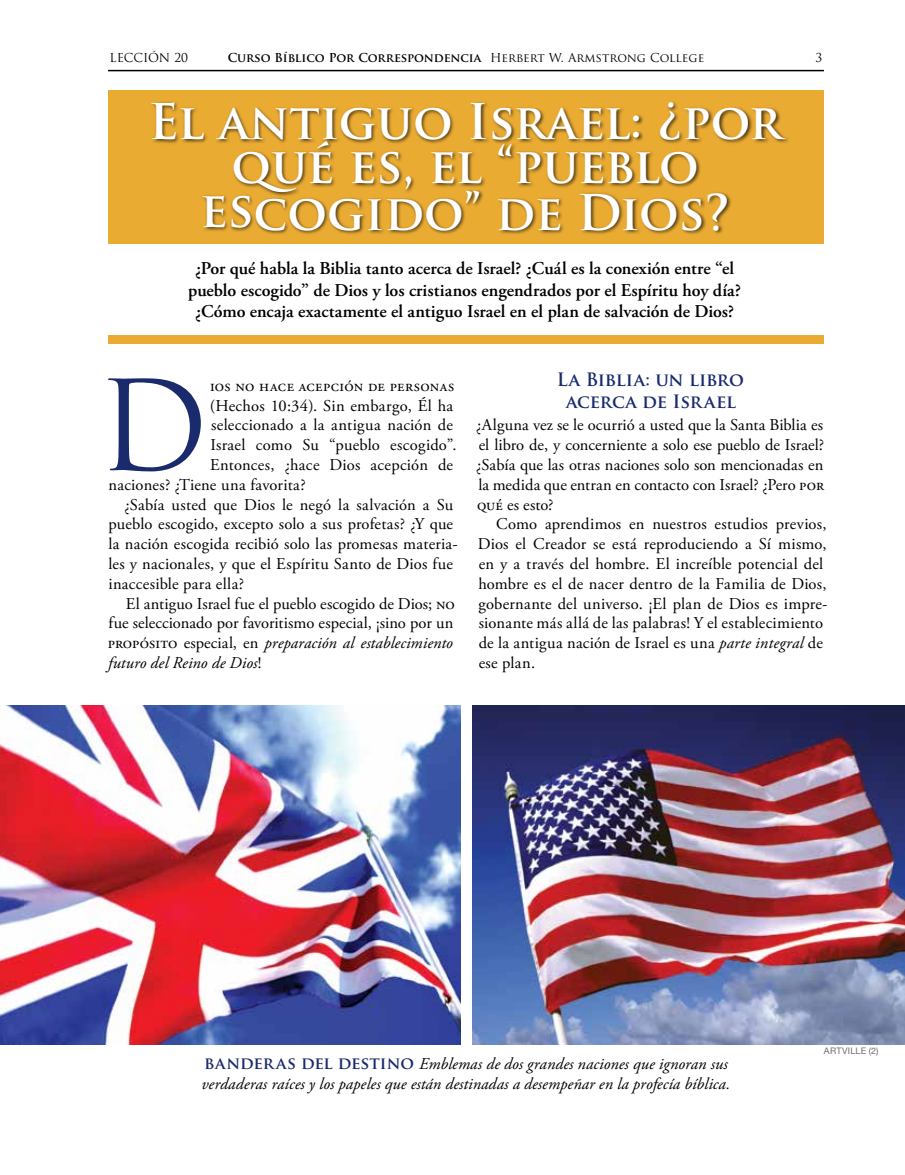
<style>
.page{position:relative;width:905px;height:1175px;background:#fff}
.page>*{position:absolute;margin:0;border:0;box-sizing:border-box;transform-origin:0 0}
.t1{font:121.65px "Trajan Pro";color:#192b6c}
.t2{font:700 48px/45.3px "Trajan Pro";color:#fff;text-align:center}
.t3{font:600 18px/21.6px "Adobe Garamond Pro";letter-spacing:.005em;color:#000;text-align:center}
.t4{font:700 18px/21.6px "Trajan Pro";letter-spacing:-.015em;color:#192b6c;text-align:center}
.t5{font:16.5px/19.8px "Adobe Garamond Pro";letter-spacing:.005em;color:#000;text-align:justify}
.t6{font:italic 16.5px/19.8px "Adobe Garamond Pro";letter-spacing:.005em;color:#000}
.t7{font:700 12px "Trajan Pro";color:#000}
.t8{font:12px "Trajan Pro";color:#000}
.t9{font:9px "Helvetica Neue";letter-spacing:.025em;color:#6d6e71}
.s1{font-weight:400}
.s2{font-style:normal}
.s3{font-style:italic}
.s4{font-family:"Trajan Pro";font-weight:700;font-style:normal;color:#192b6c}
</style>
<div class="page">
<img style="left:0;top:706px;width:460px;height:338px">
<img style="left:472px;top:706px;width:432px;height:338px">
<hr style="left:108px;top:70px;width:716px;height:1px;background:#000">
<div style="left:108px;top:90px;width:716px;height:154px;background:#eaab33"></div>
<div style="left:150px;top:101px;width:640px;height:134px;background:#000;opacity:.68"></div>
<div style="left:108px;top:335px;width:716px;height:8px;background:#eaab33"></div>
<p class="t8" style="left:110px;top:50px;width:80px">LECCIÓN 20</p>
<p class="t7" style="left:228px;top:50px;width:478px">Curso Bíblico Por Correspondencia <span class="s1">Herbert W. Armstrong College</span></p>
<p class="t8" style="left:815px;top:50px;width:8px">3</p>
<h2 class="t2" style="left:148px;top:100px;width:635px">El antiguo Israel: ¿por qué es, el “pueblo escogido” de Dios?</h2>
<p class="t3" style="left:188px;top:258px;width:554px">¿Por qué habla la Biblia tanto acerca de Israel? ¿Cuál es la conexión entre “el pueblo escogido” de Dios y los cristianos engendrados por el Espíritu hoy día? ¿Cómo encaja exactamente el antiguo Israel en el plan de salvación de Dios?</p>
<h1 class="t1" style="left:97px;top:348px;width:113px">D</h1>
<p class="t5" style="left:210px;top:376px;width:245px">ios no hace acepción de personas</p>
<p class="t5" style="left:210px;top:396px;width:245px">(Hechos 10:34). Sin embargo, Él ha</p>
<p class="t5" style="left:211px;top:416px;width:243px">seleccionado a la antigua nación de</p>
<p class="t5" style="left:210px;top:435px;width:248px">Israel como Su “pueblo escogido”.</p>
<p class="t5" style="left:210px;top:455px;width:244px">Entonces, ¿hace Dios acepción de</p>
<p class="t5" style="left:108px;top:475px;width:199px">naciones? ¿Tiene una favorita?</p>
<p class="t5" style="left:124px;top:495px;width:330px">¿Sabía usted que Dios le negó la salvación a Su</p>
<p class="t5" style="left:108px;top:515px;width:346px">pueblo escogido, excepto solo a sus profetas? ¿Y que</p>
<p class="t5" style="left:108px;top:534px;width:351px">la nación escogida recibió solo las promesas materia-</p>
<p class="t5" style="left:108px;top:554px;width:346px">les y nacionales, y que el Espíritu Santo de Dios fue</p>
<p class="t5" style="left:108px;top:574px;width:137px">inaccesible para ella?</p>
<p class="t5" style="left:126px;top:594px;width:330px">El antiguo Israel fue el pueblo escogido de Dios; no</p>
<p class="t5" style="left:108px;top:614px;width:346px">fue seleccionado por favoritismo especial, ¡sino por un</p>
<p class="t6" style="left:108px;top:633px;width:346px"><span class="s2">propósito especial, en</span> preparación al establecimiento</p>
<p class="t6" style="left:108px;top:653px;width:155px">futuro del Reino de Dios<span class="s2">!</span></p>
<p class="t4" style="left:557px;top:369px;width:189px">La Biblia: un libro acerca de Israel</p>
<p class="t5" style="left:476px;top:416px;width:349px">¿Alguna vez se le ocurrió a usted que la Santa Biblia es el libro de, y concerniente a solo ese pueblo de Israel? ¿Sabía que las otras naciones solo son mencionadas en la medida que entran en contacto con Israel? ¿Pero por qué es esto?</p>
<p class="t5" style="left:478px;top:515px;width:351px;text-align:left;text-indent:18px">Como aprendimos en nuestros estudios previos, Dios el Creador se está reproduciendo a Sí mismo, en y a través del hombre. El increíble potencial del hombre es el de nacer dentro de la Familia de Dios, gobernante del universo. ¡El plan de Dios es impre&shy;sionante más allá de las palabras! Y el establecimiento de la antigua nación de Israel es una <span class="s3">parte integral</span> de ese plan.</p>
<p class="t9" style="left:824px;top:1044px;width:56px">ARTVILLE (2)</p>
<p class="t6" style="left:201px;top:1054px;width:530px"><span class="s4">banderas del destino</span> Emblemas de dos grandes naciones que ignoran sus verdaderas raíces y los papeles que están destinadas a desempeñar en la profecía bíblica.</p>
</div>
